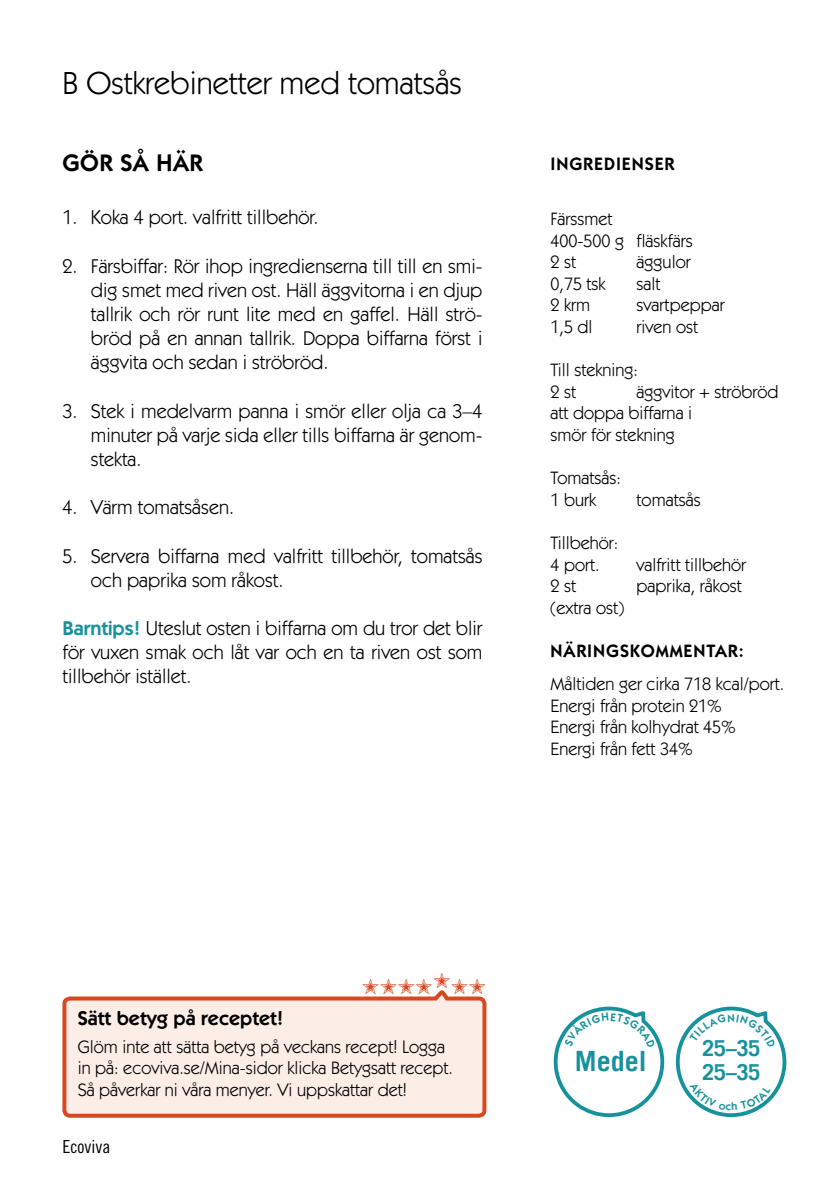
<style>
.page{position:relative;width:840px;height:1191px;background:#fff}
.page>*{position:absolute;margin:0;border:0;box-sizing:border-box;transform-origin:0 0}
.t1{font:32px "ITC Kabel Std";color:#000}
.t2{font:700 28px "Trade Gothic LT";color:#17929d}
.t3{font:600 24px "ITC Kabel Std";letter-spacing:.02em;color:#000}
.t4{font:700 22px/24px "Trade Gothic LT";letter-spacing:-.02em;color:#17929d}
.t5{font:22px "Zapf Dingbats ITC";color:#d74921}
.t6{font:20px/24px "ITC Kabel Std";color:#000;text-align:justify}
.t7{font:600 20px "ITC Kabel Std";color:#000}
.t8{font:18px/21.6px "ITC Kabel Std";color:#000}
.t9{font:600 18px "ITC Kabel Std";letter-spacing:.05em;color:#000}
.t10{font:18px "Trade Gothic Cond Eighteen";color:#000}
.t11{font:600 11px "ITC Kabel Std";color:#17929d}
.s1{font-weight:600;color:#17929d}
</style>
<div class="page">
<svg style="left:62px;top:990px;width:425px;height:128px;background:#f9e1d8"></svg>
<svg style="left:553px;top:1006px;width:234px;height:111px"></svg>
<h1 class="t1" style="left:62px;top:64px;width:401px">B Ostkrebinetter med tomatsås</h1>
<p class="t3" style="left:62px;top:148px;width:142px">GÖR SÅ HÄR</p>
<p class="t6" style="left:62px;top:206px;width:257px">1. Koka 4 port. valfritt tillbehör.</p>
<p class="t6" style="left:91px;top:254px;width:393px;text-indent:-28px">2. Färsbiffar: Rör ihop ingredienserna till till en smi&shy;dig smet med riven ost. Häll äggvitorna i en djup tallrik och rör runt lite med en gaffel. Häll strö&shy;bröd på en annan tallrik. Doppa biffarna först i äggvita och sedan i ströbröd.</p>
<p class="t6" style="left:91px;top:399px;width:393px;text-indent:-28px">3. Stek i medelvarm panna i smör eller olja ca 3–4 minuter på varje sida eller tills biffarna är genom&shy;stekta.</p>
<p class="t6" style="left:62px;top:495px;width:173px">4. Värm tomatsåsen.</p>
<p class="t6" style="left:91px;top:544px;width:393px;text-indent:-28px">5. Servera biffarna med valfritt tillbehör, tomatsås och paprika som råkost.</p>
<p class="t6" style="left:62px;top:616px;width:421px"><span class="s1">Barntips!</span> Uteslut osten i biffarna om du tror det blir för vuxen smak och låt var och en ta riven ost som tillbehör istället.</p>
<p class="t9" style="left:550px;top:154px;width:125px">INGREDIENSER</p>
<p class="t8" style="left:550px;top:208px;width:144px">Färssmet<br>400-500 g fläskfärs<br>2 st</p>
<p class="t8" style="left:636px;top:251px;width:55px">äggulor</p>
<p class="t8" style="left:550px;top:273px;width:57px">0,75 tsk</p>
<p class="t8" style="left:636px;top:273px;width:25px">salt</p>
<p class="t8" style="left:550px;top:294px;width:41px">2 krm</p>
<p class="t8" style="left:636px;top:294px;width:89px">svartpeppar</p>
<p class="t8" style="left:550px;top:316px;width:43px">1,5 dl</p>
<p class="t8" style="left:636px;top:316px;width:63px">riven ost</p>
<p class="t8" style="left:550px;top:359px;width:89px">Till stekning:<br>2 st</p>
<p class="t8" style="left:550px;top:381px;width:229px;text-indent:86px">äggvitor + ströbröd att doppa biffarna i<br>smör för stekning</p>
<p class="t8" style="left:550px;top:467px;width:72px">Tomatsås:<br>1 burk</p>
<p class="t8" style="left:636px;top:489px;width:66px">tomatsås</p>
<p class="t8" style="left:550px;top:532px;width:69px">Tillbehör:<br>4 port.</p>
<p class="t8" style="left:636px;top:554px;width:111px">valfritt tillbehör</p>
<p class="t8" style="left:550px;top:575px;width:27px">2 st</p>
<p class="t8" style="left:636px;top:575px;width:106px">paprika, råkost</p>
<p class="t8" style="left:550px;top:597px;width:75px">(extra ost)</p>
<p class="t9" style="left:550px;top:640px;width:195px">NÄRINGSKOMMENTAR:</p>
<p class="t8" style="left:550px;top:673px;width:235px">Måltiden ger cirka 718 kcal/port.<br>Energi från protein 21%<br>Energi från kolhydrat 45%<br>Energi från fett 34%</p>
<p class="t5" style="left:361px;top:976px;width:126px">✭✭✭✭✭✭✭</p>
<p class="t7" style="left:78px;top:1006px;width:207px">Sätt betyg på receptet!</p>
<p class="t8" style="left:78px;top:1035px;width:376px">Glöm inte att sätta betyg på veckans recept! Logga in på: ecoviva.se/Mina-sidor klicka Betygsatt recept.<br>Så påverkar ni våra menyer. Vi uppskattar det!</p>
<p class="t10" style="left:62px;top:1136px;width:49px">Ecoviva</p>
<p class="t11" style="left:727px;top:1011px;width:9px">N</p>
<h2 class="t2" style="left:574px;top:1043px;width:73px">Medel</h2>
<p class="t4" style="left:701px;top:1036px;width:60px">25–35<br>25–35</p>
</div>
